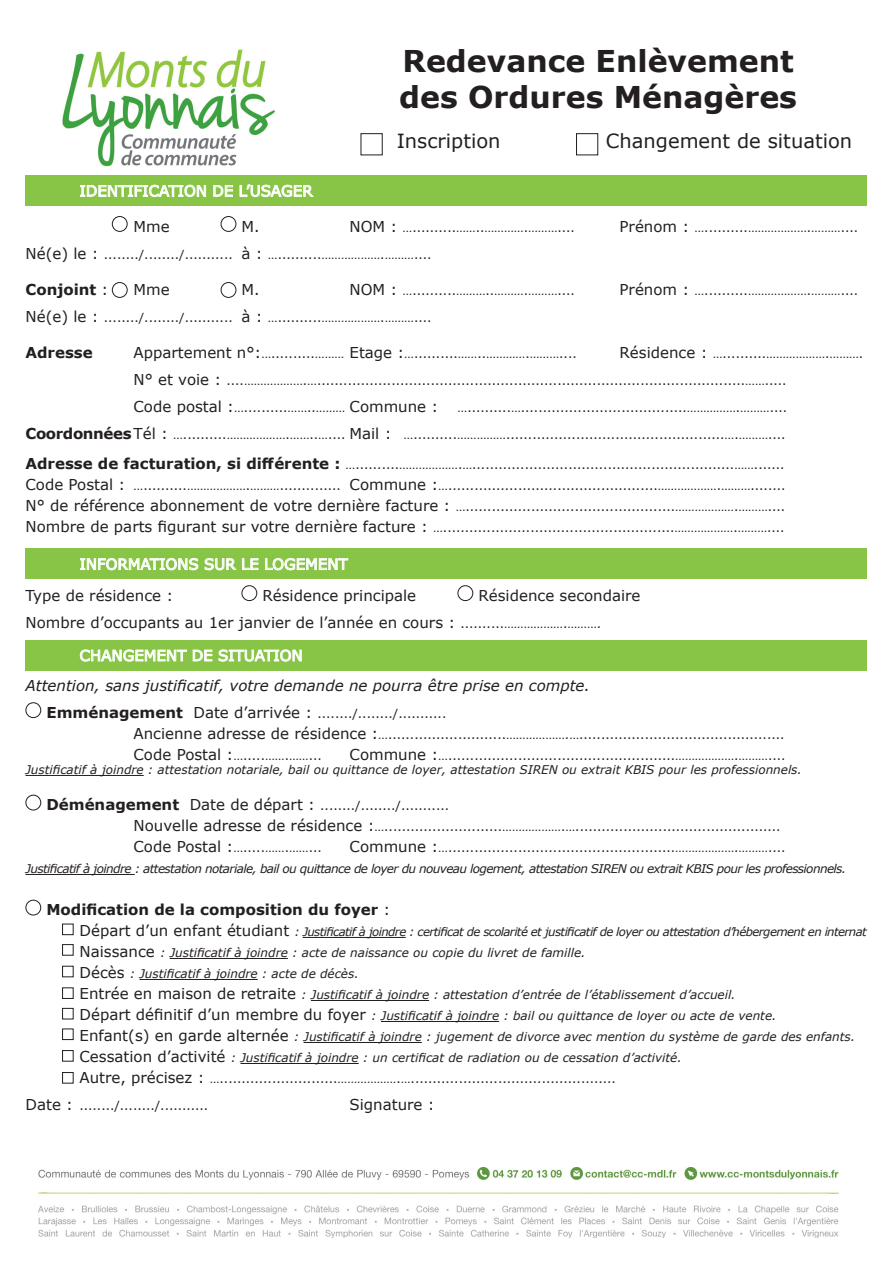
<style>
.page{position:relative;width:893px;height:1263px;background:#fff}
.page>*{position:absolute;margin:0;border:0;box-sizing:border-box;transform-origin:0 0}
.t1{font:700 30px "Verdana";color:#231f20}
.t2{font:19.5px "Verdana";color:#231f20}
.t3{font:15px "Verdana";color:#231f20}
.t4{font:15px "Verdana";color:#fff}
.t5{font:italic 15px "Verdana";color:#231f20}
.t6{font:700 15px "Verdana";color:#231f20}
.t7{font:12px "Verdana";color:#231f20}
.t8{font:italic 12px "Verdana";color:#231f20}
.t9{font:italic 12px "Verdana";letter-spacing:-.05em;color:#231f20}
.t10{font:italic 11.7px "Verdana";letter-spacing:-.05em;color:#231f20}
.s1{font-size:15px}
.s2{font-weight:400}
.s3{font-size:12px}
.s4{font-weight:700;font-size:15px}
.s5{font-style:normal;font-size:15px}
</style>
<div class="page">
<hr style="left:26px;top:775px;width:118px;height:1px;background:#231f20">
<hr style="left:26px;top:874px;width:109px;height:1px;background:#231f20">
<hr style="left:303px;top:937px;width:103px;height:1px;background:#231f20">
<hr style="left:170px;top:958px;width:118px;height:1px;background:#231f20">
<hr style="left:140px;top:979px;width:118px;height:1px;background:#231f20">
<hr style="left:311px;top:1000px;width:118px;height:1px;background:#231f20">
<hr style="left:381px;top:1021px;width:118px;height:1px;background:#231f20">
<hr style="left:304px;top:1042px;width:118px;height:1px;background:#231f20">
<hr style="left:240px;top:1063px;width:119px;height:1px;background:#231f20">
<div style="left:242px;top:585px;width:15px;height:16px;border:1px solid #231f20;border-radius:50%"></div>
<div style="left:458px;top:585px;width:15px;height:16px;border:1px solid #231f20;border-radius:50%"></div>
<div style="left:26px;top:702px;width:15px;height:16px;border:1px solid #231f20;border-radius:50%"></div>
<div style="left:26px;top:795px;width:15px;height:15px;border:1px solid #231f20;border-radius:50%"></div>
<div style="left:26px;top:900px;width:15px;height:15px;border:1px solid #231f20;border-radius:50%"></div>
<img style="left:62px;top:49px;width:213px;height:118px">
<img style="left:38px;top:1168px;width:801px;height:69px">
<div style="left:361px;top:133px;width:22px;height:22px;border:1px solid #231f20"></div>
<div style="left:576px;top:133px;width:22px;height:22px;border:1px solid #231f20"></div>
<div style="left:26px;top:175px;width:841px;height:31px;background:#88c546"></div>
<svg style="left:80px;top:184px;width:126px;height:13px"></svg>
<svg style="left:213px;top:185px;width:20px;height:12px"></svg>
<svg style="left:239px;top:184px;width:75px;height:13px"></svg>
<div style="left:112px;top:216px;width:16px;height:16px;border:1px solid #231f20;border-radius:50%"></div>
<div style="left:221px;top:216px;width:15px;height:16px;border:1px solid #231f20;border-radius:50%"></div>
<div style="left:112px;top:282px;width:16px;height:16px;border:1px solid #231f20;border-radius:50%"></div>
<div style="left:221px;top:282px;width:15px;height:16px;border:1px solid #231f20;border-radius:50%"></div>
<div style="left:26px;top:549px;width:841px;height:30px;background:#88c546"></div>
<svg style="left:80px;top:557px;width:179px;height:14px"></svg>
<svg style="left:265px;top:557px;width:84px;height:14px"></svg>
<div style="left:26px;top:640px;width:841px;height:30px;background:#88c546"></div>
<svg style="left:80px;top:649px;width:222px;height:13px"></svg>
<div style="left:62px;top:1072px;width:11px;height:11px;border:1px solid #231f20"></div>
<div style="left:62px;top:924px;width:11px;height:11px;border:1px solid #231f20"></div>
<div style="left:62px;top:944px;width:11px;height:11px;border:1px solid #231f20"></div>
<div style="left:62px;top:966px;width:11px;height:11px;border:1px solid #231f20"></div>
<div style="left:62px;top:988px;width:11px;height:11px;border:1px solid #231f20"></div>
<div style="left:62px;top:1008px;width:11px;height:11px;border:1px solid #231f20"></div>
<div style="left:62px;top:1029px;width:11px;height:11px;border:1px solid #231f20"></div>
<div style="left:62px;top:1050px;width:11px;height:11px;border:1px solid #231f20"></div>
<p class="t4" style="left:80px;top:181px;width:235px">IDENTIFICATION DE L’USAGER</p>
<p class="t1" style="left:403px;top:40px;width:393px">Redevance Enlèvement</p>
<p class="t1" style="left:399px;top:76px;width:399px">des Ordures Ménagères</p>
<p class="t2" style="left:397px;top:128px;width:105px">Inscription</p>
<p class="t2" style="left:606px;top:128px;width:248px">Changement de situation</p>
<p class="t3" style="left:134px;top:216px;width:38px">Mme</p>
<p class="t3" style="left:242px;top:216px;width:20px">M.</p>
<p class="t7" style="left:350px;top:219px;width:227px"><span class="s1">NOM :</span> …..........……..………….………....</p>
<p class="t7" style="left:620px;top:219px;width:240px"><span class="s1">Prénom :</span> …..........……………….………....</p>
<p class="t7" style="left:26px;top:246px;width:408px"><span class="s1">Né(e) le :</span> ......../......../........... <span class="s1">à :</span> …..........……………….………....</p>
<p class="t6" style="left:26px;top:279px;width:84px">Conjoint <span class="s2">:</span></p>
<p class="t3" style="left:134px;top:279px;width:38px">Mme</p>
<p class="t3" style="left:242px;top:279px;width:20px">M.</p>
<p class="t7" style="left:350px;top:282px;width:227px"><span class="s1">NOM :</span> …..........………..……….………....</p>
<p class="t7" style="left:620px;top:282px;width:240px"><span class="s1">Prénom :</span> …..........……………….………....</p>
<p class="t7" style="left:26px;top:309px;width:408px"><span class="s1">Né(e) le :</span> ......../......../........... <span class="s1">à :</span> …..........……………….………....</p>
<p class="t6" style="left:26px;top:342px;width:69px">Adresse</p>
<p class="t7" style="left:134px;top:345px;width:445px"><span class="s1">Appartement n°:</span>…..........……… <span class="s1">Etage :</span>…..........……..………….………....</p>
<p class="t7" style="left:620px;top:345px;width:245px"><span class="s1">Résidence :</span> …..........……………….……….</p>
<p class="t7" style="left:134px;top:372px;width:655px"><span class="s1">N° et voie :</span> ....……………….…..................................................................................................…….....</p>
<p class="t3" style="left:134px;top:396px;width:306px">Code postal :<span class="s3">…..........……..………</span> Commune :</p>
<p class="t7" style="left:458px;top:399px;width:331px">…..........…......................................…………….………....</p>
<p class="t7" style="left:26px;top:426px;width:762px"><span class="s4">Coordonnées</span><span class="s1">Tél :</span> …..........……………….……..….... <span class="s1">Mail :</span> …..........……………..................................................….………....</p>
<p class="t7" style="left:26px;top:456px;width:760px"><span class="s4">Adresse de facturation, si différente :</span> …..........……………….…............................................................…….......</p>
<p class="t7" style="left:26px;top:477px;width:761px"><span class="s1">Code Postal :</span> …..........……………….……….............. <span class="s1">Commune :</span>…................................................……………….………........</p>
<p class="t7" style="left:26px;top:498px;width:761px"><span class="s1">N° de référence abonnement de votre dernière facture :</span> …................................................……………….………....</p>
<p class="t7" style="left:26px;top:519px;width:761px"><span class="s1">Nombre de parts figurant sur votre dernière facture :</span> ….....................................................……………….………....</p>
<p class="t4" style="left:80px;top:554px;width:270px">INFORMATIONS SUR LE LOGEMENT</p>
<p class="t3" style="left:26px;top:585px;width:149px">Type de résidence :</p>
<p class="t3" style="left:262px;top:585px;width:155px">Résidence principale</p>
<p class="t3" style="left:478px;top:585px;width:164px">Résidence secondaire</p>
<p class="t3" style="left:26px;top:612px;width:577px">Nombre d’occupants au 1er janvier de l’année en cours : <span class="s3">..........……………….……….</span></p>
<p class="t4" style="left:80px;top:645px;width:225px">CHANGEMENT DE SITUATION</p>
<p class="t5" style="left:26px;top:675px;width:566px">Attention, sans justificatif, votre demande ne pourra être prise en compte.</p>
<p class="t7" style="left:46px;top:705px;width:401px"><span class="s4">Emménagement</span> <span class="s1">Date d’arrivée :</span> ......../......../...........</p>
<p class="t7" style="left:134px;top:726px;width:652px"><span class="s1">Ancienne adresse de résidence :</span>…...........................……………….…...............................................</p>
<p class="t7" style="left:134px;top:747px;width:190px"><span class="s1">Code Postal :</span>….....…….……...</p>
<p class="t7" style="left:350px;top:747px;width:437px"><span class="s1">Commune :</span>…....................................................……………….………....</p>
<p class="t8" style="left:26px;top:762px;width:778px">Justificatif à joindre : attestation notariale, bail ou quittance de loyer, attestation SIREN ou extrait KBIS pour les professionnels.</p>
<p class="t7" style="left:46px;top:798px;width:404px"><span class="s4">Déménagement</span> <span class="s1">Date de départ :</span> ......../......../...........</p>
<p class="t7" style="left:134px;top:819px;width:649px"><span class="s1">Nouvelle adresse de résidence :</span>…...........................……………….…...............................................</p>
<p class="t7" style="left:134px;top:840px;width:190px"><span class="s1">Code Postal :</span>….....…….……...</p>
<p class="t7" style="left:350px;top:840px;width:437px"><span class="s1">Commune :</span>…....................................................……………….………....</p>
<p class="t9" style="left:26px;top:861px;width:822px">Justificatif à joindre : attestation notariale, bail ou quittance de loyer du nouveau logement, attestation SIREN ou extrait KBIS pour les professionnels.</p>
<p class="t6" style="left:46px;top:899px;width:345px">Modification de la composition du foyer <span class="s2">:</span></p>
<p class="t10" style="left:80px;top:924px;width:789px"><span class="s5">Départ d’un enfant étudiant</span> : Justificatif à joindre : certificat de scolarité et justificatif de loyer ou attestation d’hébergement en internat</p>
<p class="t8" style="left:80px;top:945px;width:508px"><span class="s5">Naissance</span> : Justificatif à joindre : acte de naissance ou copie du livret de famille.</p>
<p class="t8" style="left:80px;top:966px;width:281px"><span class="s5">Décès</span> : Justificatif à joindre : acte de décès.</p>
<p class="t8" style="left:80px;top:987px;width:658px"><span class="s5">Entrée en maison de retraite</span> : Justificatif à joindre : attestation d’entrée de l’établissement d’accueil.</p>
<p class="t8" style="left:80px;top:1008px;width:698px"><span class="s5">Départ définitif d’un membre du foyer</span> : Justificatif à joindre : bail ou quittance de loyer ou acte de vente.</p>
<p class="t8" style="left:80px;top:1029px;width:777px"><span class="s5">Enfant(s) en garde alternée</span> : Justificatif à joindre : jugement de divorce avec mention du système de garde des enfants.</p>
<p class="t8" style="left:80px;top:1050px;width:604px"><span class="s5">Cessation d’activité</span> : Justificatif à joindre : un certificat de radiation ou de cessation d’activité.</p>
<p class="t7" style="left:80px;top:1071px;width:538px"><span class="s1">Autre, précisez :</span> …...........................……………….…...............................................</p>
<p class="t7" style="left:26px;top:1098px;width:184px"><span class="s1">Date :</span> ......../......../...........</p>
<p class="t3" style="left:350px;top:1095px;width:87px">Signature :</p>
</div>
